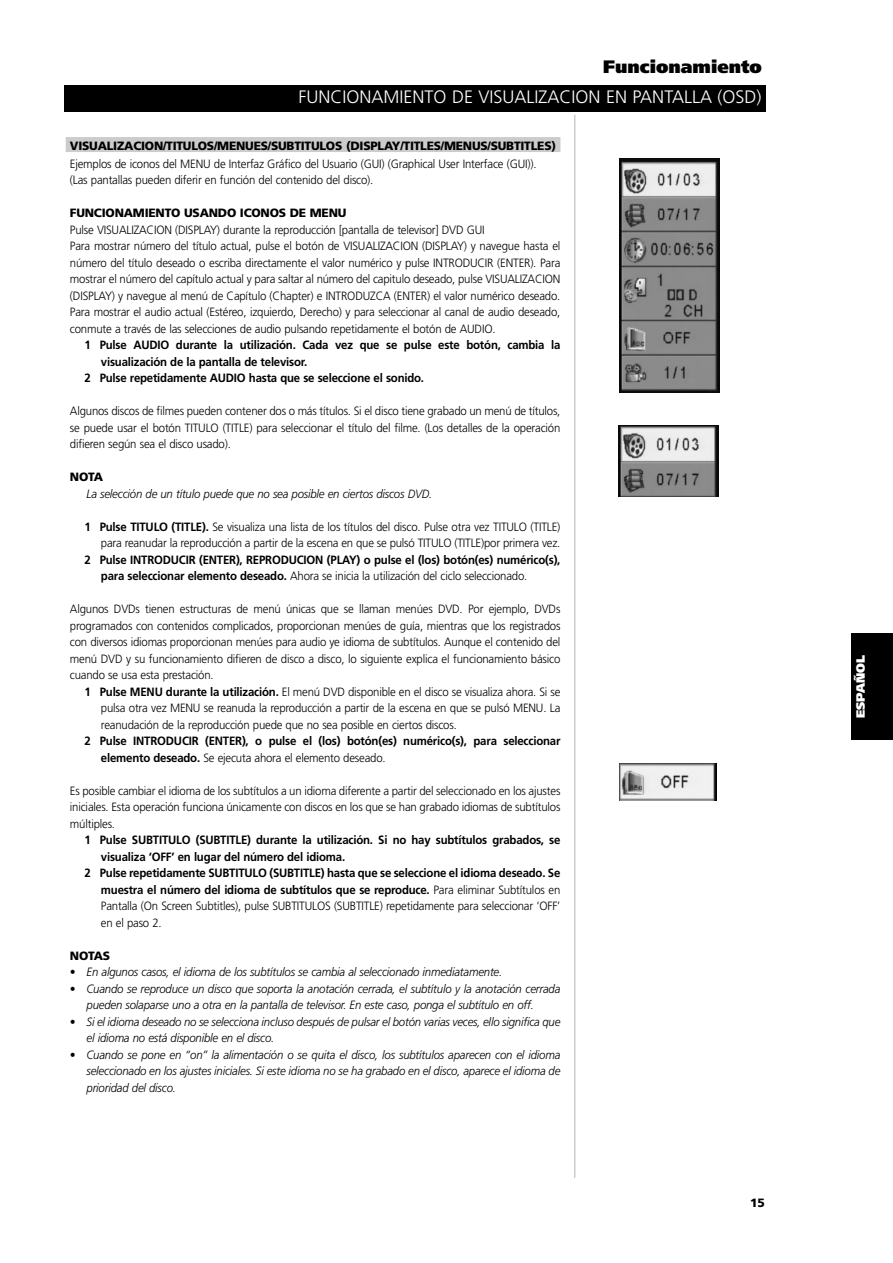
<style>
.page{position:relative;width:893px;height:1263px;background:#fff}
.page>*{position:absolute;margin:0;border:0;box-sizing:border-box;transform-origin:0 0}
.t1{font:300 18px "Frutiger";color:#fff}
.t2{font:900 18px "Frutiger";color:#000}
.t3{font:300 12px/16.5px "Frutiger";letter-spacing:-.015em;color:#000;text-align:justify;scale:.95 1}
.t4{font:700 12px/16.5px "Frutiger";letter-spacing:-.015em;color:#000;scale:.95 1}
.t5{font:italic 300 12px/16.5px "Frutiger";letter-spacing:-.015em;color:#000;scale:.95 1}
.t6{font:900 12px "Frutiger";letter-spacing:-.02em;color:#000}
.t7{font:900 12px "Frutiger";color:#fff}
.s1{font-weight:700}
.s2{font-weight:300}
</style>
<div class="page">
<hr style="left:574px;top:115px;width:1px;height:1063px;background:#ccc">
<div style="left:851px;top:634px;width:41px;height:106px;background:#000"></div>
<div style="left:66px;top:137px;width:494px;height:15px;background:#ccc"></div>
<div style="left:64px;top:85px;width:702px;height:27px;background:#000"></div>
<div style="left:618px;top:425px;width:103px;height:72px;background:linear-gradient(to bottom,#0a0a0a,#0a0a0a)"></div>
<img style="left:618px;top:425px;width:100px;height:72px">
<img style="left:619px;top:158px;width:100px;height:234px">
<svg style="left:716px;top:764px;width:1px;height:37px"></svg>
<img style="left:619px;top:764px;width:97px;height:37px">
<h1 class="t2" style="left:603px;top:60px;width:160px">Funcionamiento</h1>
<h1 class="t1" style="left:298px;top:90px;width:464px">FUNCIONAMIENTO DE VISUALIZACION EN PANTALLA (OSD)</h1>
<p class="t6" style="left:70px;top:141px;width:487px">VISUALIZACION/TITULOS/MENUES/SUBTITULOS (DISPLAY/TITLES/MENUS/SUBTITLES)</p>
<p class="t3" style="left:70px;top:156px;width:492px">Ejemplos de iconos del MENU de Interfaz Gráfico del Usuario (GUI) (Graphical User Interface (GUI)). (Las pantallas pueden diferir en función del contenido del disco).</p>
<p class="t6" style="left:70px;top:208px;width:278px">FUNCIONAMIENTO USANDO ICONOS DE MENU</p>
<p class="t3" style="left:70px;top:222px;width:518px;text-align:left">Pulse VISUALIZACION (DISPLAY) durante la reproducción [pantalla de televisor] DVD GUI<br>Para mostrar número del título actual, pulse el botón de VISUALIZACION (DISPLAY) y navegue hasta el número del título deseado o escriba directamente el valor numérico y pulse INTRODUCIR (ENTER). Para mostrar el número del capítulo actual y para saltar al número del capitulo deseado, pulse VISUALIZACION (DISPLAY) y navegue al menú de Capítulo (Chapter) e INTRODUZCA (ENTER) el valor numérico deseado.<br>Para mostrar el audio actual (Estéreo, izquierdo, Derecho) y para seleccionar al canal de audio deseado, conmute a través de las selecciones de audio pulsando repetidamente el botón de AUDIO.</p>
<p class="t4" style="left:84px;top:338px;width:502px">1 Pulse AUDIO durante la utilización. Cada vez que se pulse este botón, cambia la</p>
<p class="t4" style="left:101px;top:354px;width:219px">visualización de la pantalla de televisor.</p>
<p class="t4" style="left:84px;top:371px;width:359px">2 Pulse repetidamente AUDIO hasta que se seleccione el sonido.</p>
<p class="t3" style="left:70px;top:404px;width:518px">Algunos discos de filmes pueden contener dos o más títulos. Si el disco tiene grabado un menú de títulos, se puede usar el botón TITULO (TITLE) para seleccionar el título del filme. (Los detalles de la operación difieren según sea el disco usado).</p>
<p class="t6" style="left:70px;top:472px;width:35px">NOTA</p>
<p class="t5" style="left:87px;top:486px;width:365px">La selección de un título puede que no sea posible en ciertos discos DVD.</p>
<p class="t3" style="left:84px;top:519px;width:502px;text-align:right"><span class="s1">1 Pulse TITULO (TITLE).</span> Se visualiza una lista de los títulos del disco. Pulse otra vez TITULO (TITLE) para reanudar la reproducción a partir de la escena en que se pulsó TITULO (TITLE)por primera vez.</p>
<p class="t4" style="left:101px;top:552px;width:485px;text-indent:-17px">2 Pulse INTRODUCIR (ENTER), REPRODUCION (PLAY) o pulse el (los) botón(es) numérico(s), para seleccionar elemento deseado. <span class="s2">Ahora se inicia la utilización del ciclo seleccionado.</span></p>
<p class="t3" style="left:70px;top:602px;width:518px">Algunos DVDs tienen estructuras de menú únicas que se llaman menúes DVD. Por ejemplo, DVDs programados con contenidos complicados, proporcionan menúes de guía, mientras que los registrados con diversos idiomas proporcionan menúes para audio ye idioma de subtítulos. Aunque el contenido del menú DVD y su funcionamiento difieren de disco a disco, lo siguiente explica el funcionamiento básico cuando se usa esta prestación.</p>
<p class="t3" style="left:101px;top:684px;width:485px;text-indent:-17px"><span class="s1">1 Pulse MENU durante la utilización.</span> El menú DVD disponible en el disco se visualiza ahora. Si se pulsa otra vez MENU se reanuda la reproducción a partir de la escena en que se pulsó MENU. La reanudación de la reproducción puede que no sea posible en ciertos discos.</p>
<p class="t4" style="left:101px;top:734px;width:485px;text-indent:-17px">2 Pulse INTRODUCIR (ENTER), o pulse el (los) botón(es) numérico(s), para seleccionar elemento deseado. <span class="s2">Se ejecuta ahora el elemento deseado.</span></p>
<p class="t3" style="left:70px;top:783px;width:518px">Es posible cambiar el idioma de los subtítulos a un idioma diferente a partir del seleccionado en los ajustes iniciales. Esta operación funciona únicamente con discos en los que se han grabado idiomas de subtítulos múltiples.</p>
<p class="t4" style="left:84px;top:833px;width:502px">1 Pulse SUBTITULO (SUBTITLE) durante la utilización. Si no hay subtítulos grabados, se</p>
<p class="t4" style="left:101px;top:849px;width:258px">visualiza ‘OFF’ en lugar del número del idioma.</p>
<p class="t4" style="left:84px;top:866px;width:502px">2 Pulse repetidamente SUBTITULO (SUBTITLE) hasta que se seleccione el idioma deseado. Se</p>
<p class="t4" style="left:101px;top:882px;width:485px">muestra el número del idioma de subtítulos que se reproduce. <span class="s2">Para eliminar Subtítulos en</span></p>
<p class="t3" style="left:101px;top:899px;width:485px">Pantalla (On Screen Subtitles), pulse SUBTITULOS (SUBTITLE) repetidamente para seleccionar ‘OFF’</p>
<p class="t3" style="left:101px;top:915px;width:65px">en el paso 2.</p>
<p class="t6" style="left:70px;top:951px;width:42px">NOTAS</p>
<p class="t5" style="left:70px;top:965px;width:456px">• En algunos casos, el idioma de los subtítulos se cambia al seleccionado inmediatamente.</p>
<p class="t5" style="left:87px;top:981px;width:500px;text-indent:-17px">• Cuando se reproduce un disco que soporta la anotación cerrada, el subtítulo y la anotación cerrada pueden solaparse uno a otra en la pantalla de televisor. En este caso, ponga el subtítulo en off.</p>
<p class="t5" style="left:87px;top:1014px;width:500px;text-indent:-17px">• Si el idioma deseado no se selecciona incluso después de pulsar el botón varias veces, ello significa que el idioma no está disponible en el disco.</p>
<p class="t5" style="left:87px;top:1047px;width:500px;text-align:justify;text-indent:-17px">• Cuando se pone en “on” la alimentación o se quita el disco, los subtítulos aparecen con el idioma seleccionado en los ajustes iniciales. Si este idioma no se ha grabado en el disco, aparece el idioma de prioridad del disco.</p>
<p class="t6" style="left:750px;top:1198px;width:16px">15</p>
<p class="t7" style="left:855px;top:718px;width:65px;rotate:-90deg">ESPAÑOL</p>
</div>
